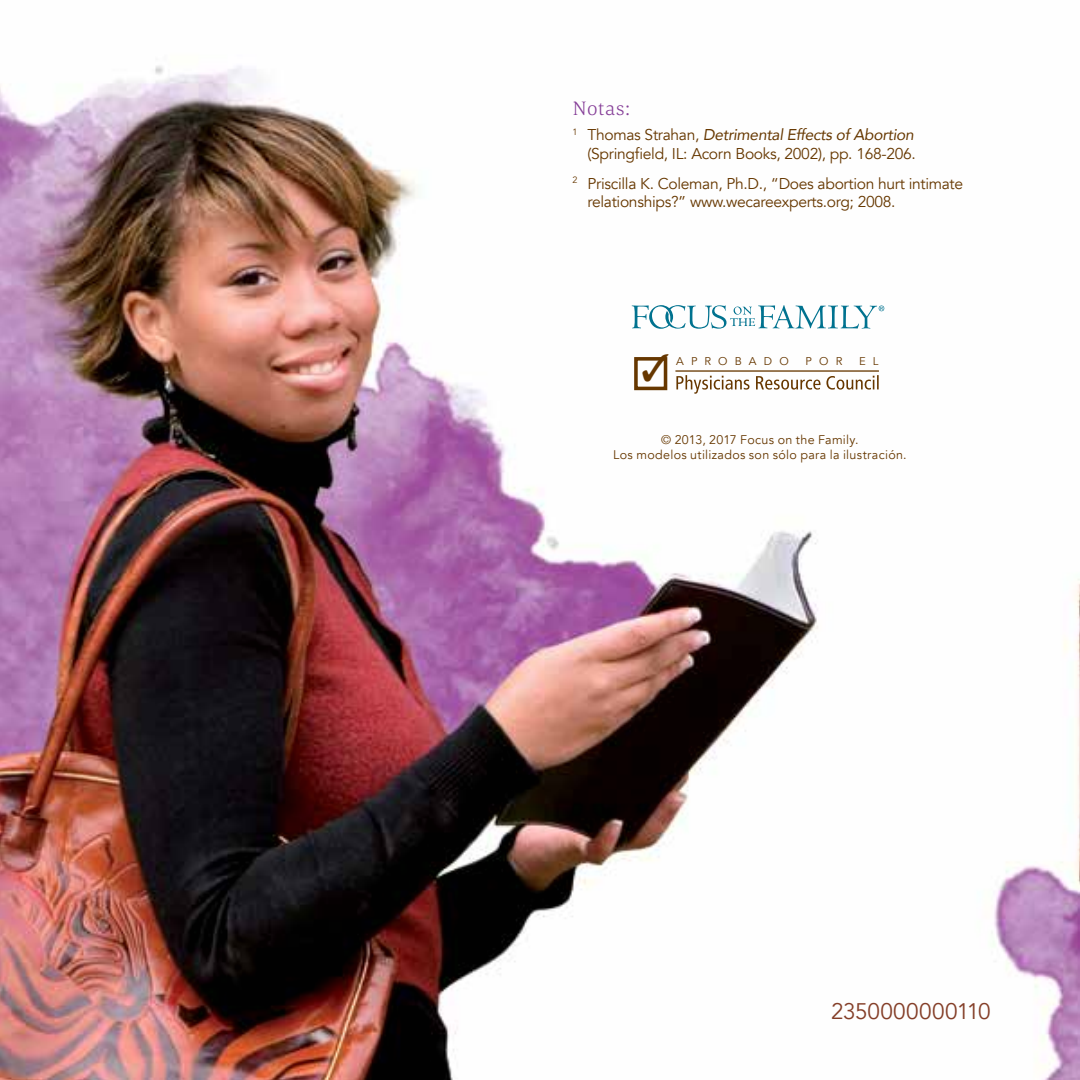
<style>
.page{position:relative;width:1080px;height:1080px;background:#fff}
.page>*{position:absolute;margin:0;border:0;box-sizing:border-box;transform-origin:0 0}
.t1{font:22.5px "Avenir";letter-spacing:.005em;color:#843e28}
.t2{font:300 20px "Corda";letter-spacing:.025em;color:#863f98}
.t3{font:15.5px/18.8px "Avenir";letter-spacing:-.02em;color:#663700;text-align:right}
.t4{font:12.5px/15px "Avenir";letter-spacing:.025em;color:#663700;text-align:center}
.t5{font:11.25px "Avenir";letter-spacing:.635em;color:#663700}
.s1{font-style:italic}
</style>
<div class="page">
<img style="left:0;top:65px;width:1080px;height:1015px">
<svg style="left:632px;top:305px;width:252px;height:24px"></svg>
<hr style="left:675px;top:370px;width:204px;height:2px;background:#663700">
<div style="left:634px;top:357px;width:33px;height:33px;border:4px solid #663700"></div>
<svg style="left:676px;top:375px;width:203px;height:19px"></svg>
<p class="t2" style="left:572px;top:95px;width:59px">Notas:</p>
<p class="t3" style="left:572px;top:125px;width:345px"><sup>1</sup> Thomas Strahan, <span class="s1">Detrimental Effects of Abortion </span>(Springfield, IL: Acorn Books, 2002), pp. 168-206.</p>
<p class="t3" style="left:588px;top:174px;width:377px;text-align:left;text-indent:-15px"><sup>2</sup> Priscilla K. Coleman, Ph.D., “Does abortion hurt intimate relationships?” www.wecareexperts.org; 2008.</p>
<p class="t5" style="left:641px;top:355px;width:149px">✓APROBADO</p>
<p class="t5" style="left:806px;top:355px;width:38px">POR</p>
<p class="t5" style="left:859px;top:355px;width:21px">E L</p>
<p class="t4" style="left:613px;top:432px;width:295px">© 2013, 2017 Focus on the Family.<br>Los modelos utilizados son sólo para la ilustración.</p>
<h1 class="t1" style="left:831px;top:997px;width:161px">2350000000110</h1>
</div>
